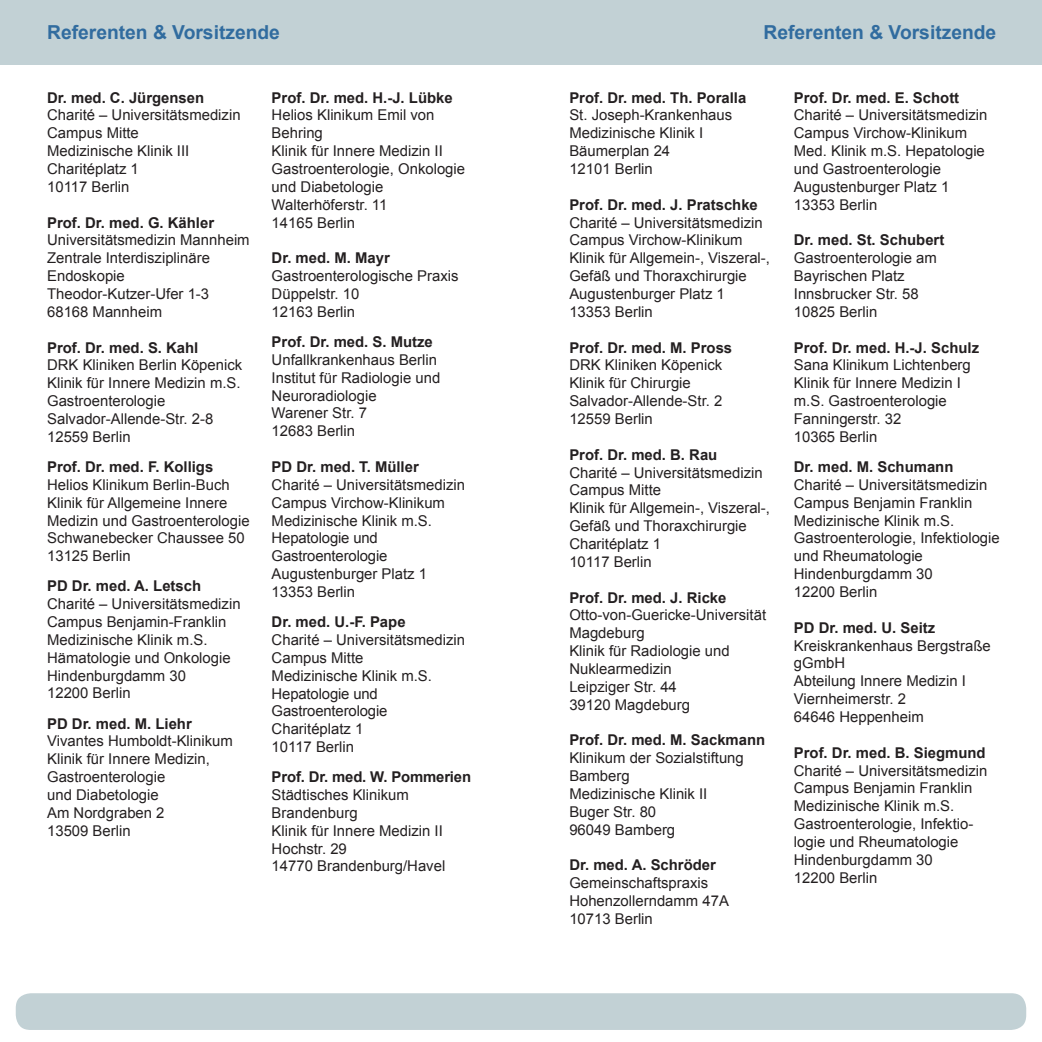
<style>
.page{position:relative;width:1042px;height:1042px;background:#fff}
.page>*{position:absolute;margin:0;border:0;box-sizing:border-box;transform-origin:0 0}
.t1{font:700 19.25px "Arial";color:#316c9f}
.t2{font:14.88px/17.8px "Arial";color:#231f20}
.t3{font:700 14.88px "Arial";color:#231f20}
</style>
<div class="page">
<div style="left:0;top:0;width:1042px;height:64px;background:#c2d1d5"></div>
<div style="left:15px;top:993px;width:1012px;height:37px;background:#c2d1d5"></div>
<p class="t1" style="left:47px;top:19px;width:234px">Referenten &amp; Vorsitzende</p>
<p class="t1" style="left:763px;top:19px;width:234px">Referenten &amp; Vorsitzende</p>
<p class="t3" style="left:47px;top:88px;width:159px">Dr. med. C. Jürgensen</p>
<p class="t2" style="left:47px;top:106px;width:195px">Charité – Universitätsmedizin<br>Campus Mitte<br>Medizinische Klinik III<br>Charitéplatz 1<br>10117 Berlin</p>
<p class="t3" style="left:47px;top:213px;width:168px">Prof. Dr. med. G. Kähler</p>
<p class="t2" style="left:47px;top:231px;width:204px">Universitätsmedizin Mannheim<br>Zentrale Interdisziplinäre<br>Endoskopie<br>Theodor-Kutzer-Ufer 1-3<br>68168 Mannheim</p>
<p class="t3" style="left:47px;top:337px;width:153px">Prof. Dr. med. S. Kahl</p>
<p class="t2" style="left:47px;top:356px;width:197px">DRK Kliniken Berlin Köpenick<br>Klinik für Innere Medizin m.S.<br>Gastroenterologie<br>Salvador-Allende-Str. 2-8<br>12559 Berlin</p>
<p class="t3" style="left:47px;top:457px;width:168px">Prof. Dr. med. F. Kolligs</p>
<p class="t2" style="left:47px;top:476px;width:204px">Helios Klinikum Berlin-Buch<br>Klinik für Allgemeine Innere<br>Medizin und Gastroenterologie<br>Schwanebecker Chaussee 50<br>13125 Berlin</p>
<p class="t3" style="left:47px;top:576px;width:156px">PD Dr. med. A. Letsch</p>
<p class="t2" style="left:47px;top:595px;width:195px">Charité – Universitätsmedizin<br>Campus Benjamin-Franklin<br>Medizinische Klinik m.S.<br>Hämatologie und Onkologie<br>Hindenburgdamm 30<br>12200 Berlin</p>
<p class="t3" style="left:47px;top:713px;width:146px">PD Dr. med. M. Liehr</p>
<p class="t2" style="left:47px;top:732px;width:187px">Vivantes Humboldt-Klinikum<br>Klinik für Innere Medizin,<br>Gastroenterologie<br>und Diabetologie<br>Am Nordgraben 2<br>13509 Berlin</p>
<p class="t3" style="left:272px;top:88px;width:183px">Prof. Dr. med. H.-J. Lübke</p>
<p class="t2" style="left:272px;top:106px;width:195px">Helios Klinikum Emil von<br>Behring<br>Klinik für Innere Medizin II<br>Gastroenterologie, Onkologie und Diabetologie<br>Walterhöferstr. 11<br>14165 Berlin</p>
<p class="t3" style="left:272px;top:248px;width:120px">Dr. med. M. Mayr</p>
<p class="t2" style="left:272px;top:267px;width:188px">Gastroenterologische Praxis<br>Düppelstr. 10<br>12163 Berlin</p>
<p class="t3" style="left:272px;top:332px;width:163px">Prof. Dr. med. S. Mutze</p>
<p class="t2" style="left:272px;top:351px;width:170px">Unfallkrankenhaus Berlin<br>Institut für Radiologie und<br>Neuroradiologie<br>Warener Str. 7<br>12683 Berlin</p>
<p class="t3" style="left:272px;top:457px;width:149px">PD Dr. med. T. Müller</p>
<p class="t2" style="left:272px;top:476px;width:195px">Charité – Universitätsmedizin<br>Campus Virchow-Klinikum<br>Medizinische Klinik m.S.<br>Hepatologie und<br>Gastroenterologie<br>Augustenburger Platz 1<br>13353 Berlin</p>
<p class="t3" style="left:272px;top:612px;width:135px">Dr. med. U.-F. Pape</p>
<p class="t2" style="left:272px;top:631px;width:195px">Charité – Universitätsmedizin<br>Campus Mitte<br>Medizinische Klinik m.S.<br>Hepatologie und<br>Gastroenterologie<br>Charitéplatz 1<br>10117 Berlin</p>
<p class="t3" style="left:272px;top:767px;width:201px">Prof. Dr. med. W. Pommerien</p>
<p class="t2" style="left:272px;top:786px;width:175px">Städtisches Klinikum<br>Brandenburg<br>Klinik für Innere Medizin II<br>Hochstr. 29<br>14770 Brandenburg/Havel</p>
<p class="t3" style="left:569px;top:88px;width:178px">Prof. Dr. med. Th. Poralla</p>
<p class="t2" style="left:569px;top:106px;width:164px">St. Joseph-Krankenhaus<br>Medizinische Klinik I<br>Bäumerplan 24<br>12101 Berlin</p>
<p class="t3" style="left:569px;top:195px;width:190px">Prof. Dr. med. J. Pratschke</p>
<p class="t2" style="left:569px;top:214px;width:202px">Charité – Universitätsmedizin<br>Campus Virchow-Klinikum<br>Klinik für Allgemein-, Viszeral-,<br>Gefäß und Thoraxchirurgie<br>Augustenburger Platz 1<br>13353 Berlin</p>
<p class="t3" style="left:569px;top:337px;width:164px">Prof. Dr. med. M. Pross</p>
<p class="t2" style="left:569px;top:356px;width:154px">DRK Kliniken Köpenick<br>Klinik für Chirurgie<br>Salvador-Allende-Str. 2<br>12559 Berlin</p>
<p class="t3" style="left:569px;top:445px;width:149px">Prof. Dr. med. B. Rau</p>
<p class="t2" style="left:569px;top:463px;width:202px">Charité – Universitätsmedizin<br>Campus Mitte<br>Klinik für Allgemein-, Viszeral-,<br>Gefäß und Thoraxchirurgie<br>Charitéplatz 1<br>10117 Berlin</p>
<p class="t3" style="left:569px;top:587px;width:159px">Prof. Dr. med. J. Ricke</p>
<p class="t2" style="left:569px;top:606px;width:198px">Otto-von-Guericke-Universität<br>Magdeburg<br>Klinik für Radiologie und<br>Nuklearmedizin<br>Leipziger Str. 44<br>39120 Magdeburg</p>
<p class="t3" style="left:569px;top:730px;width:197px">Prof. Dr. med. M. Sackmann</p>
<p class="t2" style="left:569px;top:749px;width:176px">Klinikum der Sozialstiftung<br>Bamberg<br>Medizinische Klinik II<br>Buger Str. 80<br>96049 Bamberg</p>
<p class="t3" style="left:569px;top:855px;width:148px">Dr. med. A. Schröder</p>
<p class="t2" style="left:569px;top:874px;width:161px">Gemeinschaftspraxis<br>Hohenzollerndamm 47A<br>10713 Berlin</p>
<p class="t3" style="left:794px;top:88px;width:167px">Prof. Dr. med. E. Schott</p>
<p class="t2" style="left:794px;top:106px;width:195px">Charité – Universitätsmedizin<br>Campus Virchow-Klinikum<br>Med. Klinik m.S. Hepatologie und Gastroenterologie<br>Augustenburger Platz 1<br>13353 Berlin</p>
<p class="t3" style="left:794px;top:230px;width:152px">Dr. med. St. Schubert</p>
<p class="t2" style="left:794px;top:249px;width:145px">Gastroenterologie am<br>Bayrischen Platz<br>Innsbrucker Str. 58<br>10825 Berlin</p>
<p class="t3" style="left:794px;top:337px;width:187px">Prof. Dr. med. H.-J. Schulz</p>
<p class="t2" style="left:794px;top:356px;width:178px">Sana Klinikum Lichtenberg<br>Klinik für Innere Medizin I m.S. Gastroenterologie<br>Fanningerstr. 32<br>10365 Berlin</p>
<p class="t3" style="left:794px;top:457px;width:161px">Dr. med. M. Schumann</p>
<p class="t2" style="left:794px;top:476px;width:207px">Charité – Universitätsmedizin<br>Campus Benjamin Franklin<br>Medizinische Klinik m.S.<br>Gastroenterologie, Infektiologie und Rheumatologie<br>Hindenburgdamm 30<br>12200 Berlin</p>
<p class="t3" style="left:794px;top:617px;width:143px">PD Dr. med. U. Seitz</p>
<p class="t2" style="left:794px;top:636px;width:198px">Kreiskrankenhaus Bergstraße gGmbH<br>Abteilung Innere Medizin I<br>Viernheimerstr. 2<br>64646 Heppenheim</p>
<p class="t3" style="left:794px;top:742px;width:193px">Prof. Dr. med. B. Siegmund</p>
<p class="t2" style="left:794px;top:761px;width:195px">Charité – Universitätsmedizin<br>Campus Benjamin Franklin<br>Medizinische Klinik m.S.<br>Gastroenterologie, Infektio&shy;logie und Rheumatologie<br>Hindenburgdamm 30<br>12200 Berlin</p>
</div>
